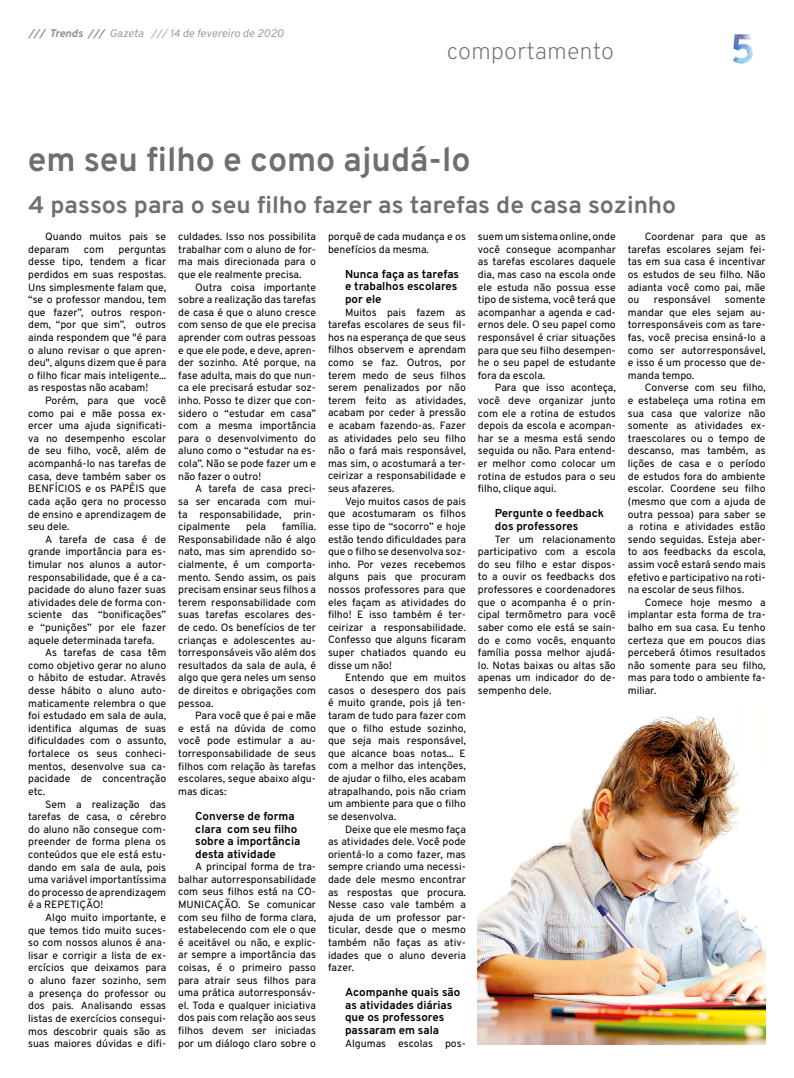
<style>
.page{position:relative;width:794px;height:1078px;background:#fff}
.page>*{position:absolute;margin:0;border:0;box-sizing:border-box;transform-origin:0 0}
.t1{font:700 34px "Overpass";color:#706f6f}
.t2{font:700 24px "Overpass";color:#706f6f}
.t3{font:200 23px "Overpass";color:#706f6f}
.t4{font:700 11.5px/12.5px "Overpass";color:#000}
.t5{font:italic 11px "Overpass";color:#9d9d9c}
.t6{font:10.5px/12.6px "Overpass";color:#000;text-align:justify}
.s1{font-weight:700;color:#878787}
</style>
<div class="page">
<img style="left:732px;top:34px;width:21px;height:30px">
<img style="left:478px;top:712px;width:287px;height:332px">
<p class="t5" style="left:28px;top:25px;width:257px"><span class="s1">/// Trends ///</span> Gazeta /// 14 de fevereiro de 2020</p>
<h3 class="t3" style="left:447px;top:34px;width:169px">comportamento</h3>
<h1 class="t1" style="left:28px;top:135px;width:444px">em seu filho e como ajudá-lo</h1>
<h2 class="t2" style="left:28px;top:187px;width:649px">4 passos para o seu filho fazer as tarefas de casa sozinho</h2>
<p class="t6" style="left:178px;top:230px;width:139px">culdades. Isso nos possibilita trabalhar com o aluno de for&shy;ma mais direcionada para o que ele realmente precisa.</p>
<p class="t6" style="left:178px;top:280px;width:139px;text-indent:17px">Outra coisa importante sobre a realização das tarefas de casa é que o aluno cresce com senso de que ele precisa aprender com outras pessoas e que ele pode, e deve, apren&shy;der sozinho. Até porque, na fase adulta, mais do que nun&shy;ca ele precisará estudar soz&shy;inho. Posso te dizer que con&shy;sidero o “estudar em casa” com a mesma importância para o desenvolvimento do aluno como o “estudar na es&shy;cola”. Não se pode fazer um e não fazer o outro!</p>
<p class="t6" style="left:178px;top:482px;width:139px;text-indent:17px">A tarefa de casa preci&shy;sa ser encarada com mui&shy;ta responsabilidade, prin&shy;cipalmente</p>
<p class="t6" style="left:328px;top:230px;width:139px">porquê de cada mudança e os benefícios da mesma.</p>
<p class="t4" style="left:345px;top:267px;width:116px">Nunca faça as tarefas e trabalhos escolares por ele</p>
<p class="t6" style="left:328px;top:305px;width:139px;text-indent:17px">Muitos pais fazem as tarefas escolares de seus fil&shy;hos na esperança de que seus filhos observem e aprendam como se faz. Outros, por terem medo de seus filhos serem penalizados por não terem feito as atividades, acabam por ceder à pressão e acabam fazendo-as. Fazer as atividades pelo seu filho não o fará mais responsável, mas sim, o acostumará a ter&shy;ceirizar a responsabilidade e seus afazeres.</p>
<p class="t6" style="left:328px;top:494px;width:139px;text-indent:17px">Vejo muitos casos de pais que acostumaram os filhos esse tipo de “socorro” e hoje estão tendo dificuldades para que o filho se desenvolva soz&shy;inho. Por vezes recebemos alguns pais que procuram nossos professores para que eles façam as atividades do filho! E isso também é ter&shy;ceirizar a responsabilidade.<br>Confesso que alguns ficaram super chatiados quando eu disse um não!</p>
<p class="t6" style="left:328px;top:671px;width:139px;text-indent:17px">Entendo que em muitos casos o desespero dos pais é muito grande, pois já ten&shy;taram de tudo para fazer com que o filho estude sozinho, que seja mais responsável, que alcance boas notas... E com a melhor das intenções, de ajudar o filho, eles acabam atrapalhando, pois não criam um ambiente para que o filho se desenvolva.</p>
<p class="t6" style="left:328px;top:822px;width:139px;text-indent:17px">Deixe que ele mesmo faça as atividades dele. Você pode orientá-lo a como fazer, mas sempre criando uma necessi&shy;dade dele mesmo encontrar as respostas que procura.<br>Nesse caso vale também a ajuda de um professor par&shy;ticular, desde que o mesmo também não faças as ativ&shy;idades que o aluno deveria fazer.</p>
<p class="t4" style="left:345px;top:985px;width:117px">Acompanhe quais são as atividades diárias que os professores passaram em sala</p>
<p class="t6" style="left:345px;top:1036px;width:122px">Algumas escolas pos-</p>
<p class="t6" style="left:478px;top:230px;width:139px">suem um sistema online, onde você consegue acompanhar as tarefas escolares daquele dia, mas caso na escola onde ele estuda não possua esse tipo de sistema, você terá que acompanhar a agenda e cad&shy;ernos dele. O seu papel como responsável é criar situações para que seu filho desempen&shy;he o seu papel de estudante fora da escola.</p>
<p class="t6" style="left:478px;top:381px;width:139px;text-indent:17px">Para que isso aconteça, você deve organizar junto com ele a rotina de estudos depois da escola e acompan&shy;har se a mesma está sendo seguida ou não. Para entend&shy;er melhor como colocar um rotina de estudos para o seu filho, clique aqui.</p>
<p class="t4" style="left:495px;top:507px;width:111px">Pergunte o feedback dos professores</p>
<p class="t6" style="left:478px;top:532px;width:139px;text-indent:17px">Ter um relacionamento participativo com a escola do seu filho e estar dispos&shy;to a ouvir os feedbacks dos professores e coordenadores que o acompanha é o prin&shy;cipal termômetro para você saber como ele está se sain&shy;do e como vocês, enquanto família possa melhor ajudá&shy;lo. Notas baixas ou altas são apenas um indicador do de&shy;sempenho dele.</p>
<p class="t6" style="left:28px;top:230px;width:140px;text-indent:17px">Quando muitos pais se deparam</p>
<p class="t6" style="left:628px;top:230px;width:139px;text-indent:17px">Coordenar para que as tarefas escolares sejam fei&shy;tas em sua casa é incentivar os estudos de seu filho. Não adianta você como pai, mãe ou</p>
<p class="t6" style="left:28px;top:243px;width:140px;text-indent:90px">perguntas desse tipo, tendem a ficar perdidos em suas respostas.<br>Uns simplesmente falam que, “se o professor mandou, tem que fazer”, outros respon&shy;dem, “por que sim”, outros ainda respondem que "é para o aluno revisar o que apren&shy;deu", alguns dizem que é para o filho ficar mais inteligente... as respostas não acabam!</p>
<p class="t6" style="left:28px;top:394px;width:140px;text-indent:17px">Porém, para que você como pai e mãe possa ex&shy;ercer uma ajuda significati&shy;va no desempenho escolar de seu filho, você, além de acompanhá-lo nas tarefas de casa, deve também saber os BENFÍCIOS e os PAPÉIS que cada ação gera no processo de ensino e aprendizagem de seu dele.</p>
<p class="t6" style="left:28px;top:532px;width:140px;text-indent:17px">A tarefa de casa é de grande importância para es&shy;timular nos alunos a autor&shy;responsabilidade, que é a ca&shy;pacidade do aluno fazer suas atividades dele de forma con&shy;sciente das “bonificações” e “punições” por ele fazer aquele determinada tarefa.</p>
<p class="t6" style="left:28px;top:646px;width:140px;text-indent:17px">As tarefas de casa têm como objetivo gerar no aluno o hábito de estudar. Através desse hábito o aluno auto&shy;maticamente relembra o que foi estudado em sala de aula, identifica algumas de suas dificuldades com o assunto, fortalece os seus conheci&shy;mentos, desenvolve sua ca&shy;pacidade de concentração etc.</p>
<p class="t6" style="left:28px;top:797px;width:140px;text-indent:17px">Sem a realização das tarefas de casa, o cérebro do aluno não consegue com&shy;preender de forma plena os conteúdos que ele está estu&shy;dando em sala de aula, pois uma variável importantíssima do processo de aprendizagem é a REPETIÇÃO!</p>
<p class="t6" style="left:28px;top:910px;width:140px;text-indent:17px">Algo muito importante, e que temos tido muito suces&shy;so com nossos alunos é ana&shy;lisar e corrigir a lista de ex&shy;ercícios que deixamos para o aluno fazer sozinho, sem a presença do professor ou dos pais. Analisando essas listas de exercícios consegui&shy;mos descobrir quais são as suas maiores dúvidas e difi-</p>
<p class="t6" style="left:84px;top:243px;width:21px">com</p>
<p class="t6" style="left:654px;top:293px;width:58px">responsável</p>
<p class="t6" style="left:628px;top:293px;width:139px;text-indent:97px">somente mandar que eles sejam au&shy;torresponsáveis com as tare&shy;fas, você precisa ensiná-lo a como ser autorresponsável, e isso é um processo que de&shy;manda tempo.</p>
<p class="t6" style="left:628px;top:381px;width:139px;text-indent:17px">Converse com seu filho, e estabeleça uma rotina em sua casa que valorize não somente as atividades ex&shy;traescolares ou o tempo de descanso, mas também, as lições de casa e o período de estudos fora do ambiente escolar. Coordene seu filho (mesmo que com a ajuda de outra pessoa) para saber se a rotina e atividades estão sendo seguidas. Esteja aber&shy;to aos feedbacks da escola, assim você estará sendo mais efetivo e participativo na roti&shy;na escolar de seus filhos.</p>
<p class="t6" style="left:628px;top:595px;width:139px;text-indent:17px">Comece hoje mesmo a implantar esta forma de tra&shy;balho em sua casa. Eu tenho certeza que em poucos dias perceberá ótimos resultados não somente para seu filho, mas para todo o ambiente fa&shy;miliar.</p>
<p class="t6" style="left:178px;top:520px;width:139px;text-indent:104px">família.<br>Responsabilidade não é algo nato, mas sim aprendido so&shy;cialmente, é um comporta&shy;mento. Sendo assim, os pais precisam ensinar seus filhos a terem responsabilidade com suas tarefas escolares des&shy;de cedo. Os benefícios de ter crianças e adolescentes au&shy;torresponsáveis vão além dos resultados da sala de aula, é algo que gera neles um senso de direitos e obrigações com pessoa.</p>
<p class="t6" style="left:178px;top:709px;width:139px;text-indent:17px">Para você que é pai e mãe e está na dúvida de como você pode estimular a au&shy;torresponsabilidade de seus filhos com relação às tarefas escolares, segue abaixo algu&shy;mas dicas:</p>
<p class="t4" style="left:195px;top:809px;width:107px">Converse de forma clara com seu filho sobre a importância desta atividade</p>
<p class="t6" style="left:178px;top:860px;width:139px;text-indent:17px">A principal forma de tra&shy;balhar autorresponsabilidade com seus filhos está na CO-MUNICAÇÃO. Se comunicar com seu filho de forma clara, estabelecendo com ele o que é aceitável ou não, e explic&shy;ar sempre a importância das coisas, é o primeiro passo para atrair seus filhos para uma prática autorresponsáv&shy;el. Toda e qualquer iniciativa dos pais com relação aos seus filhos devem ser iniciadas por um diálogo claro sobre o</p>
<p class="t6" style="left:246px;top:520px;width:21px">pela</p>
</div>
